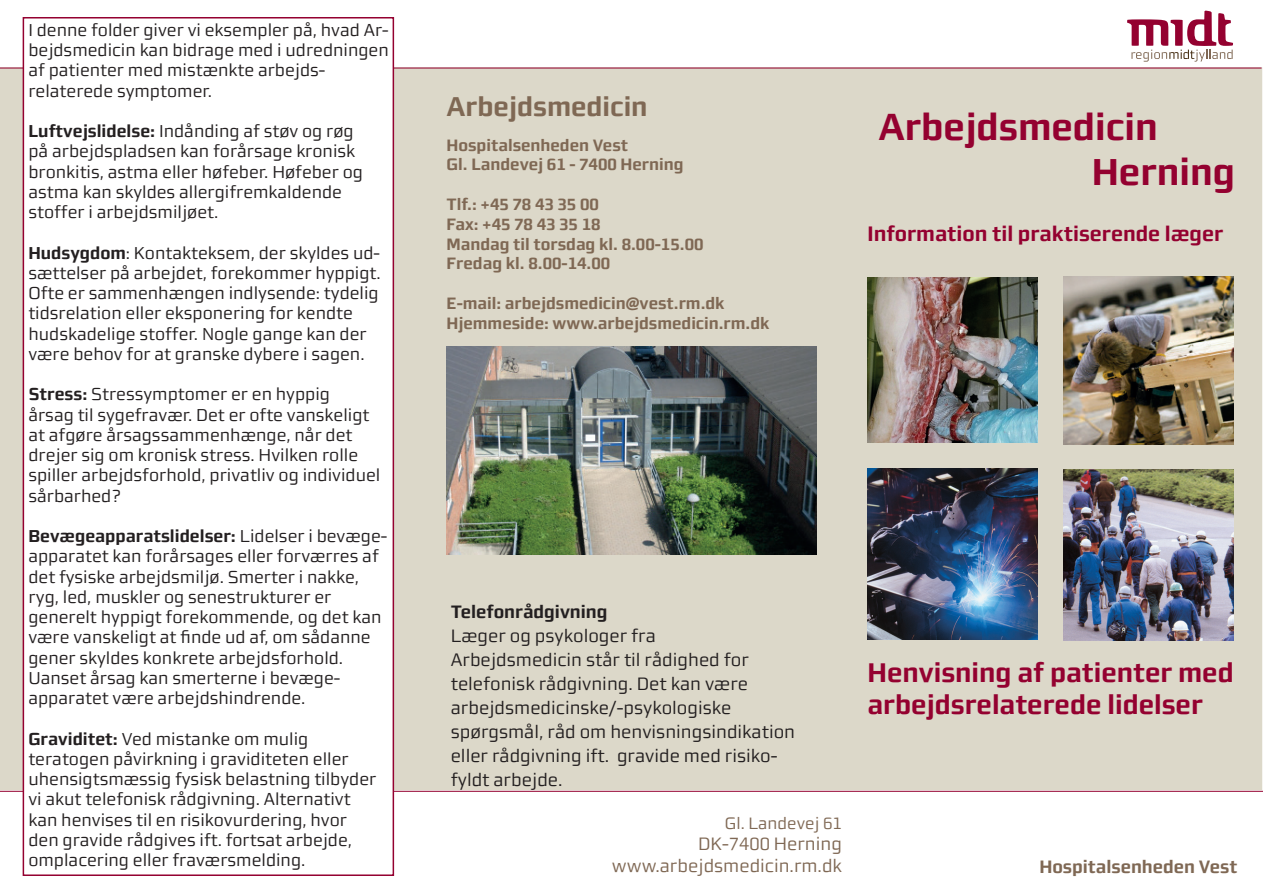
<style>
.page{position:relative;width:1263px;height:893px;background:#fff}
.page>*{position:absolute;margin:0;border:0;box-sizing:border-box;transform-origin:0 0}
.t1{font:700 37.5px/45px "midtsans";color:#940130}
.t2{font:700 27px/32.4px "midtsans";color:#940130}
.t3{font:700 27px "midtsans";color:#7f6854}
.t4{font:700 21px "midtsans";color:#940130}
.t5{font:18px/24px "midtsans";color:#231f20}
.t6{font:18px/21.6px "midtsans";color:#7f6854;text-align:right}
.t7{font:700 18px "midtsans";color:#7f6854}
.t8{font:700 18px "midtsans";color:#231f20}
.t9{font:17.25px/20.2px "midtsans";color:#231f20}
.t10{font:700 16.5px/19.8px "midtsans";color:#7f6854}
.t11{font:16.5px "midtsans";color:#7f6854}
.s1{font-weight:700}
</style>
<div class="page">
<div style="left:0;top:68px;width:1261px;height:721px;background:#dcd8c9"></div>
<svg style="left:1127px;top:11px;width:106px;height:51px"></svg>
<hr style="left:0;top:68px;width:1261px;height:1px;background:#940130">
<hr style="left:0;top:791px;width:1263px;height:1px;background:#940130">
<img style="left:1064px;top:276px;width:169px;height:168px">
<div style="left:23px;top:18px;width:370px;height:857px;background:#fff"></div>
<div style="left:23px;top:17px;width:371px;height:859px;border:2px solid #940130"></div>
<img style="left:1063px;top:470px;width:171px;height:171px">
<img style="left:446px;top:347px;width:370px;height:208px">
<img style="left:867px;top:469px;width:171px;height:170px">
<img style="left:867px;top:277px;width:170px;height:165px">
<p class="t9" style="left:28px;top:20px;width:362px">I denne folder giver vi eksempler på, hvad Ar&shy;bejdsmedicin kan bidrage med i udredningen af patienter med mistænkte arbejds&shy;relaterede symptomer.</p>
<p class="t9" style="left:28px;top:121px;width:336px"><span class="s1">Luftvejslidelse:</span> Indånding af støv og røg på arbejdspladsen kan forårsage kronisk bronkitis, astma eller høfeber. Høfeber og astma kan skyldes allergifremkaldende stoffer i arbejdsmiljøet.</p>
<p class="t9" style="left:28px;top:242px;width:354px"><span class="s1">Hudsygdom</span>: Kontakteksem, der skyldes ud&shy;sættelser på arbejdet, forekommer hyppigt.<br>Ofte er sammenhængen indlysende: tydelig tidsrelation eller eksponering for kendte hudskadelige stoffer. Nogle gange kan der være behov for at granske dybere i sagen.</p>
<p class="t9" style="left:28px;top:384px;width:353px"><span class="s1">Stress:</span> Stressymptomer er en hyppig<br>årsag til sygefravær. Det er ofte vanskeligt at afgøre årsagssammenhænge, når det drejer sig om kronisk stress. Hvilken rolle spiller arbejdsforhold, privatliv og individuel sårbarhed?</p>
<p class="t9" style="left:28px;top:526px;width:360px"><span class="s1">Bevægeapparatslidelser:</span> Lidelser i bevæge&shy;apparatet kan forårsages eller forværres af det fysiske arbejdsmiljø. Smerter i nakke, ryg, led, muskler og senestrukturer er generelt hyppigt forekommende, og det kan være vanskeligt at finde ud af, om sådanne gener skyldes konkrete arbejdsforhold.<br>Uanset årsag kan smerterne i bevæge&shy;apparatet være arbejdshindrende.</p>
<p class="t9" style="left:28px;top:728px;width:349px"><span class="s1">Graviditet:</span> Ved mistanke om mulig teratogen påvirkning i graviditeten eller uhensigtsmæssig fysisk belastning tilbyder vi akut telefonisk rådgivning. Alternativt kan henvises til en risikovurdering, hvor den gravide rådgives ift. fortsat arbejde, omplacering eller fraværsmelding.</p>
<h2 class="t3" style="left:446px;top:91px;width:203px">Arbejdsmedicin</h2>
<p class="t10" style="left:446px;top:135px;width:239px">Hospitalsenheden Vest<br>Gl. Landevej 61 - 7400 Herning</p>
<p class="t10" style="left:446px;top:194px;width:259px">Tlf.: +45 78 43 35 00<br>Fax: +45 78 43 35 18<br>Mandag til torsdag kl. 8.00-15.00<br>Fredag kl. 8.00-14.00</p>
<p class="t10" style="left:446px;top:293px;width:325px">E-mail: arbejdsmedicin@vest.rm.dk<br>Hjemmeside: www.arbejdsmedicin.rm.dk</p>
<h1 class="t1" style="left:1092px;top:104px;width:145px;text-indent:-213px">Arbejdsmedicin<br>Herning</h1>
<p class="t4" style="left:867px;top:221px;width:357px">Information til praktiserende læger</p>
<p class="t8" style="left:451px;top:601px;width:158px">Telefonrådgivning</p>
<p class="t5" style="left:451px;top:623px;width:346px">Læger og psykologer fra<br>Arbejdsmedicin står til rådighed for telefonisk rådgivning. Det kan være arbejdsmedicinske/-psykologiske spørgsmål, råd om henvisningsindikation eller rådgivning ift. gravide med risiko&shy;fyldt arbejde.</p>
<p class="t11" style="left:725px;top:813px;width:119px">Gl. Landevej 61</p>
<p class="t6" style="left:612px;top:833px;width:231px">DK-7400 Herning www.arbejdsmedicin.rm.dk</p>
<h2 class="t2" style="left:867px;top:656px;width:368px">Henvisning af patienter med arbejdsrelaterede lidelser</h2>
<p class="t7" style="left:1039px;top:857px;width:200px">Hospitalsenheden Vest</p>
</div>
